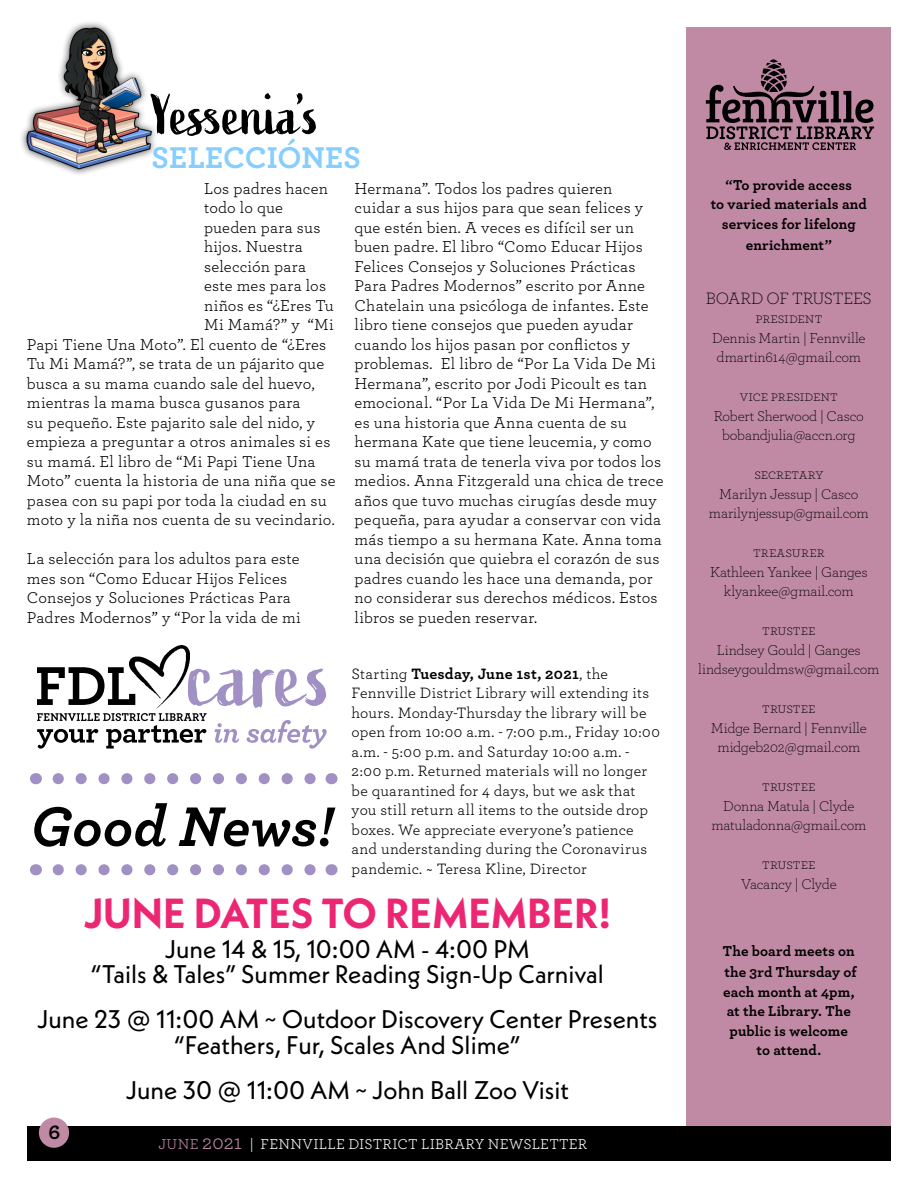
<style>
.page{position:relative;width:918px;height:1188px;background:#fff}
.page>*{position:absolute;margin:0;border:0;box-sizing:border-box;transform-origin:0 0}
.t1{font:italic 700 58.5px "Archer Pro";color:#000}
.t2{font:57px "Active";color:#000}
.t3{font:700 42px "Neue Kabel";color:#ed2673}
.t4{font:700 31.5px "Archer Pro";color:#86cefe}
.t5{font:25.5px/25.5px "Neue Kabel";color:#000;text-align:center}
.t6{font:700 21px "Archer Pro";color:#000}
.t7{font:300 17.25px "Archer Pro";letter-spacing:-.02em;color:#000}
.t8{font:16.5px/19.5px "Archer Pro";letter-spacing:.01em;color:#000}
.t9{font:15.75px/19.5px "Archer Pro";letter-spacing:.015em;color:#000}
.t10{font:300 15px/19.5px "Archer Pro";letter-spacing:-.01em;color:#000;text-align:center}
.t11{font:700 15px/19.5px "Archer Pro";letter-spacing:.005em;color:#000;text-align:center}
.t12{font:15px "Archer Pro";letter-spacing:.015em;color:#fff}
.s1{font-weight:700}
.s2{color:#c18aa4}
.s3{font-size:21px;color:#c18aa4}
</style>
<div class="page">
<div style="left:687px;top:27px;width:204px;height:1134px;background:#c18aa4"></div>
<div style="left:27px;top:1126px;width:864px;height:35px;background:#000"></div>
<div style="left:39px;top:1118px;width:30px;height:30px;background:#c18aa4;border-radius:50%"></div>
<svg style="left:706px;top:59px;width:168px;height:91px"></svg>
<div style="left:19px;top:20px;width:140px;height:156px;background:#000;opacity:.75"></div>
<img style="left:19px;top:20px;width:140px;height:150px">
<svg style="left:37px;top:667px;width:290px;height:82px"></svg>
<img style="left:130px;top:645px;width:59px;height:64px">
<svg style="left:58px;top:864px;width:258px;height:11px"></svg>
<svg style="left:58px;top:773px;width:258px;height:11px"></svg>
<h2 class="t2" style="left:151px;top:82px;width:169px">Yessenia’s</h2>
<h3 class="t4" style="left:151px;top:133px;width:211px">SELECCIÓNES</h3>
<p class="t8" style="left:204px;top:178px;width:125px">Los padres hacen</p>
<p class="t8" style="left:204px;top:197px;width:80px">todo lo que</p>
<p class="t8" style="left:204px;top:217px;width:118px">pueden para sus</p>
<p class="t8" style="left:204px;top:236px;width:100px">hijos. Nuestra</p>
<p class="t8" style="left:204px;top:256px;width:103px">selección para</p>
<p class="t8" style="left:204px;top:275px;width:123px">este mes para los</p>
<p class="t8" style="left:204px;top:295px;width:131px">niños es “¿Eres Tu</p>
<p class="t8" style="left:204px;top:314px;width:131px">Mi Mamá?” y “Mi</p>
<p class="t8" style="left:27px;top:334px;width:301px">Papi Tiene Una Moto”. El cuento de “¿Eres</p>
<p class="t8" style="left:27px;top:353px;width:299px">Tu Mi Mamá?”, se trata de un pájarito que</p>
<p class="t8" style="left:27px;top:373px;width:289px">busca a su mama cuando sale del huevo,</p>
<p class="t8" style="left:27px;top:392px;width:275px">mientras la mama busca gusanos para</p>
<p class="t8" style="left:27px;top:412px;width:290px">su pequeño. Este pajarito sale del nido, y</p>
<p class="t8" style="left:27px;top:431px;width:305px">empieza a preguntar a otros animales si es</p>
<p class="t8" style="left:27px;top:451px;width:290px">su mamá. El libro de “Mi Papi Tiene Una</p>
<p class="t8" style="left:27px;top:470px;width:310px">Moto” cuenta la historia de una niña que se</p>
<p class="t8" style="left:27px;top:490px;width:301px">pasea con su papi por toda la ciudad en su</p>
<p class="t8" style="left:27px;top:509px;width:309px">moto y la niña nos cuenta de su vecindario.</p>
<p class="t8" style="left:27px;top:548px;width:275px">La selección para los adultos para este mes son “Como Educar Hijos Felices Consejos y Soluciones Prácticas Para Padres Modernos” y “Por la vida de mi</p>
<h1 class="t1" style="left:30px;top:780px;width:304px">Good News!</h1>
<p class="t8" style="left:355px;top:178px;width:310px">Hermana”. Todos los padres quieren<br>cuidar a sus hijos para que sean felices y que estén bien. A veces es difícil ser un buen padre. El libro “Como Educar Hijos Felices Consejos y Soluciones Prácticas Para Padres Modernos” escrito por Anne Chatelain una psicóloga de infantes. Este libro tiene consejos que pueden ayudar cuando los hijos pasan por conflictos y problemas. El libro de “Por La Vida De Mi Hermana”, escrito por Jodi Picoult es tan emocional. “Por La Vida De Mi Hermana”, es una historia que Anna cuenta de su hermana Kate que tiene leucemia, y como su mamá trata de tenerla viva por todos los medios. Anna Fitzgerald una chica de trece años que tuvo muchas cirugías desde muy pequeña, para ayudar a conservar con vida más tiempo a su hermana Kate. Anna toma una decisión que quiebra el corazón de sus padres cuando les hace una demanda, por no considerar sus derechos médicos. Estos libros se pueden reservar.</p>
<p class="t11" style="left:711px;top:174px;width:158px">“To provide access<br>to varied materials and services for lifelong</p>
<p class="t11" style="left:746px;top:234px;width:88px">enrichment”</p>
<p class="t7" style="left:706px;top:287px;width:167px">BOARD OF TRUSTEES</p>
<p class="t10" style="left:712px;top:308px;width:155px">President<br>Dennis Martin | Fennville dmartin614@gmail.com</p>
<p class="t10" style="left:714px;top:386px;width:152px">Vice President<br>Robert Sherwood | Casco bobandjulia@accn.org</p>
<p class="t10" style="left:709px;top:464px;width:161px">Secretary<br>Marilyn Jessup | Casco marilynjessup@gmail.com</p>
<p class="t10" style="left:710px;top:542px;width:159px">Treasurer<br>Kathleen Yankee | Ganges klyankee@gmail.com</p>
<p class="t10" style="left:698px;top:620px;width:183px">Trustee<br>Lindsey Gould | Ganges lindseygouldmsw@gmail.com</p>
<p class="t10" style="left:711px;top:698px;width:157px">Trustee<br>Midge Bernard | Fennville midgeb202@gmail.com</p>
<p class="t10" style="left:711px;top:776px;width:157px">Trustee<br>Donna Matula | Clyde matuladonna@gmail.com</p>
<p class="t10" style="left:741px;top:854px;width:97px">Trustee<br>Vacancy | Clyde</p>
<p class="t9" style="left:352px;top:663px;width:310px">Starting <span class="s1">Tuesday, June 1st, 2021</span>, the Fennville District Library will extending its hours. Monday-Thursday the library will be open from 10:00 a.m. - 7:00 p.m., Friday 10:00 a.m. - 5:00 p.m. and Saturday 10:00 a.m. - 2:00 p.m. Returned materials will no longer be quarantined for 4 days, but we ask that you still return all items to the outside drop boxes. We appreciate everyone’s patience and understanding during the Coronavirus pandemic. ~ Teresa Kline, Director</p>
<h3 class="t3" style="left:84px;top:886px;width:529px">JUNE DATES TO REMEMBER!</h3>
<h3 class="t5" style="left:91px;top:936px;width:514px">June 14 &amp; 15, 10:00 AM - 4:00 PM<br>“Tails &amp; Tales” Summer Reading Sign-Up Carnival</h3>
<h3 class="t5" style="left:37px;top:1006px;width:622px">June 23 @ 11:00 AM ~ Outdoor Discovery Center Presents “Feathers, Fur, Scales And Slime”</h3>
<h3 class="t5" style="left:126px;top:1077px;width:445px">June 30 @ 11:00 AM ~ John Ball Zoo Visit</h3>
<p class="t6" style="left:48px;top:1115px;width:13px">6</p>
<p class="t12" style="left:158px;top:1134px;width:430px"><span class="s2">JUNE</span> <span class="s3">2021</span> | FENNVILLE DISTRICT LIBRARY NEWSLETTER</p>
<p class="t11" style="left:723px;top:940px;width:135px;line-height:21px;text-align:left">The board meets on the 3rd Thursday of</p>
<p class="t11" style="left:723px;top:981px;width:133px">each month at 4pm, at the Library. The public is welcome to attend.</p>
</div>
